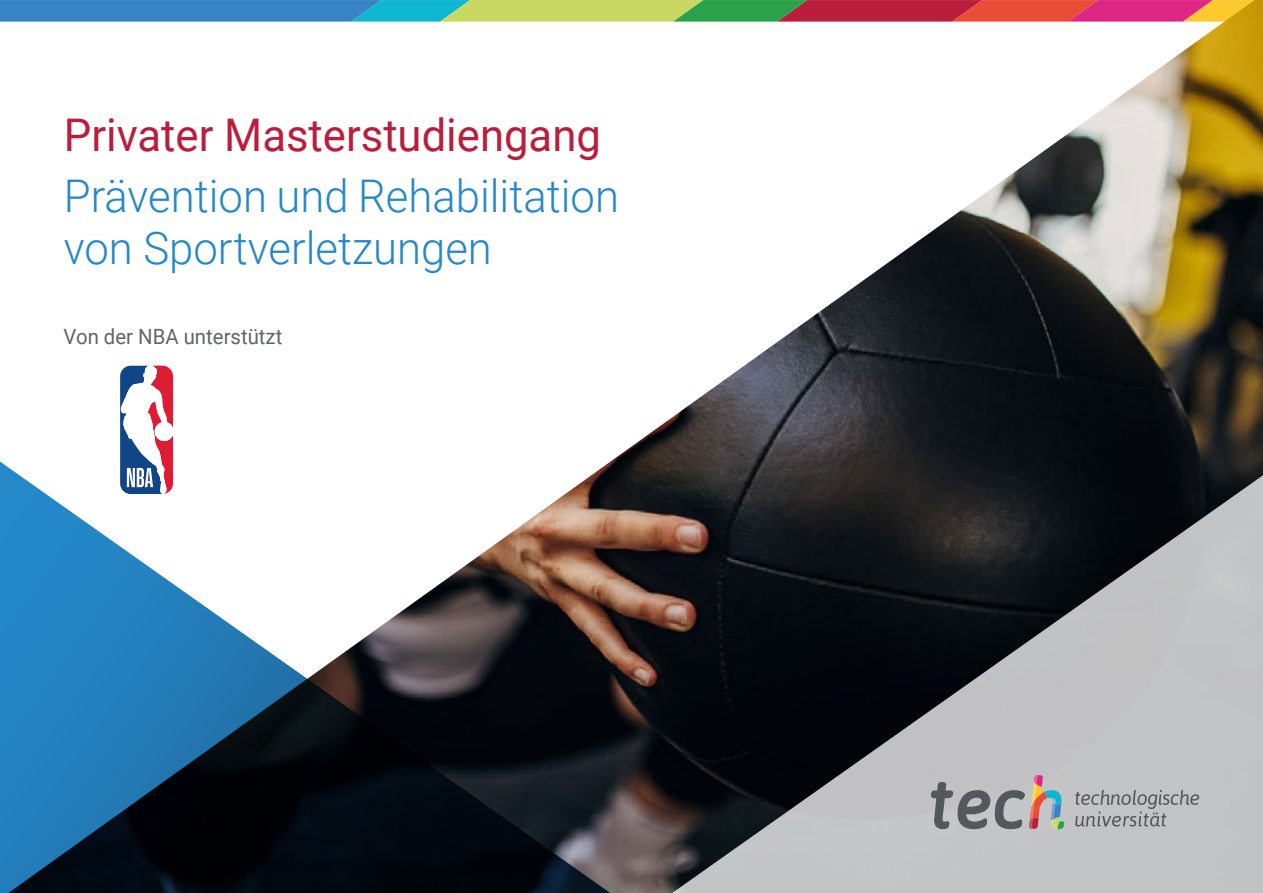
<style>
.page{position:relative;width:1263px;height:893px;background:#fff}
.page>*{position:absolute;margin:0;border:0;box-sizing:border-box;transform-origin:0 0}
.t1{font:300 45px/52.5px "Roboto";color:#2488c9}
.t2{font:45px "Roboto";color:#ba1e3c}
.t3{font:21px "Roboto";color:#61646a}
</style>
<div class="page">
<img style="left:8px;top:0;width:1255px;height:893px">
<svg style="left:642px;top:454px;width:621px;height:439px;background:#5e5f61"></svg>
<svg style="left:0;top:446px;width:640px;height:447px"></svg>
<svg style="left:120px;top:366px;width:53px;height:128px"></svg>
<svg style="left:931px;top:775px;width:133px;height:54px;background:#a19fa0"></svg>
<svg style="left:1075px;top:790px;width:124px;height:36px;background:#abadaf"></svg>
<p class="t2" style="left:64px;top:103px;width:539px">Privater Masterstudiengang</p>
<p class="t1" style="left:64px;top:168px;width:557px">Prävention und Rehabilitation von Sportverletzungen</p>
<p class="t3" style="left:64px;top:322px;width:220px">Von der NBA unterstützt</p>
</div>
